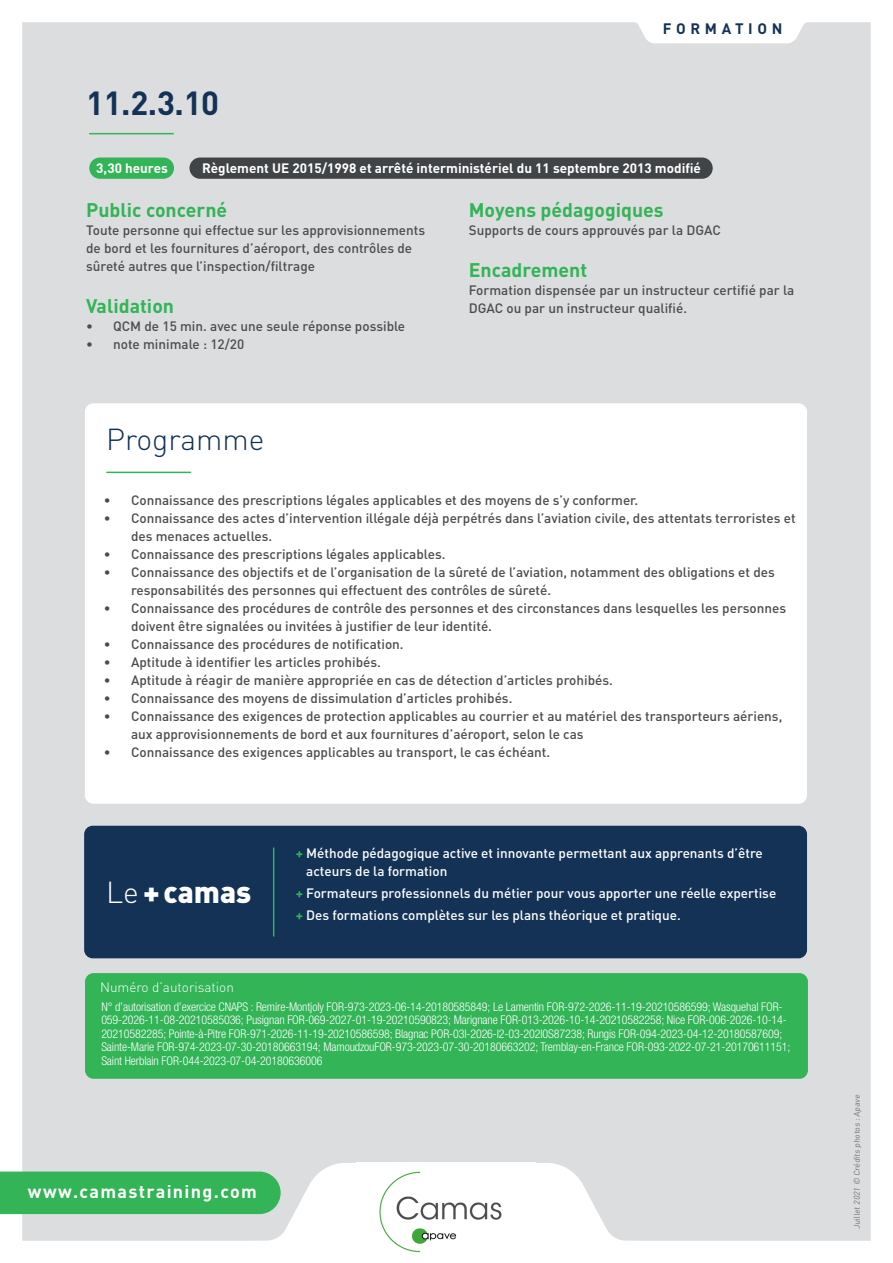
<style>
.page{position:relative;width:893px;height:1263px;background:#fff}
.page>*{position:absolute;margin:0;border:0;box-sizing:border-box;transform-origin:0 0}
.t1{font:700 33px "DIN Pro";color:#133255}
.t2{font:300 30px "DIN Pro";color:#133255}
.t3{font:900 30px "DIN Pro";color:#fff}
.t4{font:700 19.5px "DIN Pro";color:#32b457}
.t5{font:700 18px "DIN Pro";letter-spacing:.075em;color:#fff}
.t6{font:700 15px "DIN Pro";letter-spacing:.31em;color:#133255}
.t7{font:500 13.5px/18px "DIN Pro";color:#4b4c4d}
.t8{font:500 13.5px/18px "DIN Pro";color:#fff}
.t9{font:700 13.5px "DIN Pro";color:#fff}
.t10{font:300 13.5px "DIN Pro";color:#fff}
.t11{font:300 condensed 12px/13.5px "Helvetica Neue LT Pro";letter-spacing:-.01em;color:#fff}
.t12{font:8.25px "DIN Pro";color:#57585a}
.s1{font-weight:300}
.s2{font-weight:700;color:#32b457}
</style>
<div class="page">
<div style="left:22px;top:22px;width:849px;height:1219px;background:#dcdddf"></div>
<hr style="left:90px;top:133px;width:83px;height:1px;background:#32b457">
<div style="left:89px;top:157px;width:85px;height:22px;background:#32b457;border-radius:11px"></div>
<svg style="left:629px;top:22px;width:183px;height:21px"></svg>
<div style="left:85px;top:403px;width:722px;height:401px;background:#fff;border-radius:9px"></div>
<div style="left:84px;top:826px;width:723px;height:132px;background:#133255;border-radius:9px"></div>
<hr style="left:107px;top:472px;width:83px;height:1px;background:#32b457">
<hr style="left:273px;top:848px;width:1px;height:88px;background:#32b457">
<svg style="left:0;top:1163px;width:639px;height:78px"></svg>
<img style="left:356px;top:1163px;width:179px;height:90px">
<div style="left:85px;top:973px;width:723px;height:106px;background:#32b457;border-radius:9px"></div>
<div style="left:189px;top:157px;width:524px;height:22px;background:#414446;border-radius:11px"></div>
<p class="t1" style="left:86px;top:81px;width:135px">11.2.3.10</p>
<p class="t6" style="left:663px;top:18px;width:121px">FORMATION</p>
<p class="t9" style="left:96px;top:159px;width:73px">3,30 heures</p>
<p class="t9" style="left:202px;top:159px;width:500px">Règlement UE 2015/1998 et arrêté interministériel du 11 septembre 2013 modifié</p>
<p class="t4" style="left:86px;top:197px;width:143px">Public concerné</p>
<p class="t7" style="left:86px;top:221px;width:341px">Toute personne qui effectue sur les approvisionnements de bord et les fournitures d’aéroport, des contrôles de sûreté autres que l’inspection/filtrage</p>
<p class="t4" style="left:86px;top:292px;width:90px">Validation</p>
<p class="t7" style="left:86px;top:316px;width:321px">• QCM de 15 min. avec une seule réponse possible</p>
<p class="t7" style="left:86px;top:334px;width:160px">• note minimale : 12/20</p>
<p class="t2" style="left:106px;top:419px;width:160px">Programme</p>
<p class="t4" style="left:469px;top:197px;width:196px">Moyens pédagogiques</p>
<p class="t7" style="left:469px;top:221px;width:254px">Supports de cours approuvés par la DGAC</p>
<p class="t4" style="left:469px;top:256px;width:120px">Encadrement</p>
<p class="t7" style="left:469px;top:280px;width:327px">Formation dispensée par un instructeur certifié par la<br>DGAC ou par un instructeur qualifié.</p>
<p class="t7" style="left:104px;top:490px;width:536px">• Connaissance des prescriptions légales applicables et des moyens de s’y conformer.</p>
<p class="t7" style="left:131px;top:508px;width:666px;text-indent:-27px">• Connaissance des actes d’intervention illégale déjà perpétrés dans l’aviation civile, des attentats terroristes et des menaces actuelles.</p>
<p class="t7" style="left:104px;top:544px;width:343px">• Connaissance des prescriptions légales applicables.</p>
<p class="t7" style="left:131px;top:562px;width:645px;text-indent:-27px">• Connaissance des objectifs et de l’organisation de la sûreté de l’aviation, notamment des obligations et des responsabilités des personnes qui effectuent des contrôles de sûreté.</p>
<p class="t7" style="left:131px;top:598px;width:657px;text-indent:-27px">• Connaissance des procédures de contrôle des personnes et des circonstances dans lesquelles les personnes doivent être signalées ou invitées à justifier de leur identité.</p>
<p class="t7" style="left:104px;top:634px;width:301px">• Connaissance des procédures de notification.</p>
<p class="t7" style="left:104px;top:652px;width:278px">• Aptitude à identifier les articles prohibés.</p>
<p class="t7" style="left:104px;top:670px;width:510px">• Aptitude à réagir de manière appropriée en cas de détection d’articles prohibés.</p>
<p class="t7" style="left:104px;top:688px;width:410px">• Connaissance des moyens de dissimulation d’articles prohibés.</p>
<p class="t7" style="left:131px;top:706px;width:653px;text-indent:-27px">• Connaissance des exigences de protection applicables au courrier et au matériel des transporteurs aériens, aux approvisionnements de bord et aux fournitures d’aéroport, selon le cas</p>
<p class="t7" style="left:104px;top:742px;width:448px">• Connaissance des exigences applicables au transport, le cas échéant.</p>
<p class="t3" style="left:106px;top:872px;width:147px"><span class="s1">Le</span> + camas</p>
<p class="t10" style="left:100px;top:978px;width:135px">Numéro d’autorisation</p>
<p class="t8" style="left:306px;top:843px;width:458px;text-indent:-11px"><span class="s2">+</span> Méthode pédagogique active et innovante permettant aux apprenants d’être acteurs de la formation</p>
<p class="t8" style="left:296px;top:883px;width:482px"><span class="s2">+</span> Formateurs professionnels du métier pour vous apporter une réelle expertise</p>
<p class="t8" style="left:296px;top:906px;width:387px"><span class="s2">+</span> Des formations complètes sur les plans théorique et pratique.</p>
<p class="t11" style="left:101px;top:1000px;width:690px">N° d’autorisation d’exercice CNAPS : Remire-Montjoly FOR-973-2023-06-14-20180585849; Le Lamentin FOR-972-2026-11-19-20210586599; Wasquehal FOR-059-2026-11-08-20210585036; Pusignan FOR-069-2027-01-19-20210590823; Marignane FOR-013-2026-10-14-20210582258; Nice FOR-006-2026-10-14- 20210582285; Pointe-à-Pitre FOR-971-2026-11-19-20210586598; Blagnac POR-03l-2026-l2-03-202l0S87238; Rungis FOR-094-2023-04-12-20180587609; Sainte-Marie FOR-974-2023-07-30-20180663194; MamoudzouFOR-973-2023-07-30-20180663202; Tremblay-en-France FOR-093-2022-07-21-20170611151; Saint Herblain FOR-044-2023-07-04-20180636006</p>
<p class="t5" style="left:28px;top:1180px;width:230px">www.camastraining.com</p>
<p class="t12" style="left:851px;top:1229px;width:138px;rotate:-90deg">Juillet 2021 © Crédits photos : Apave</p>
</div>
